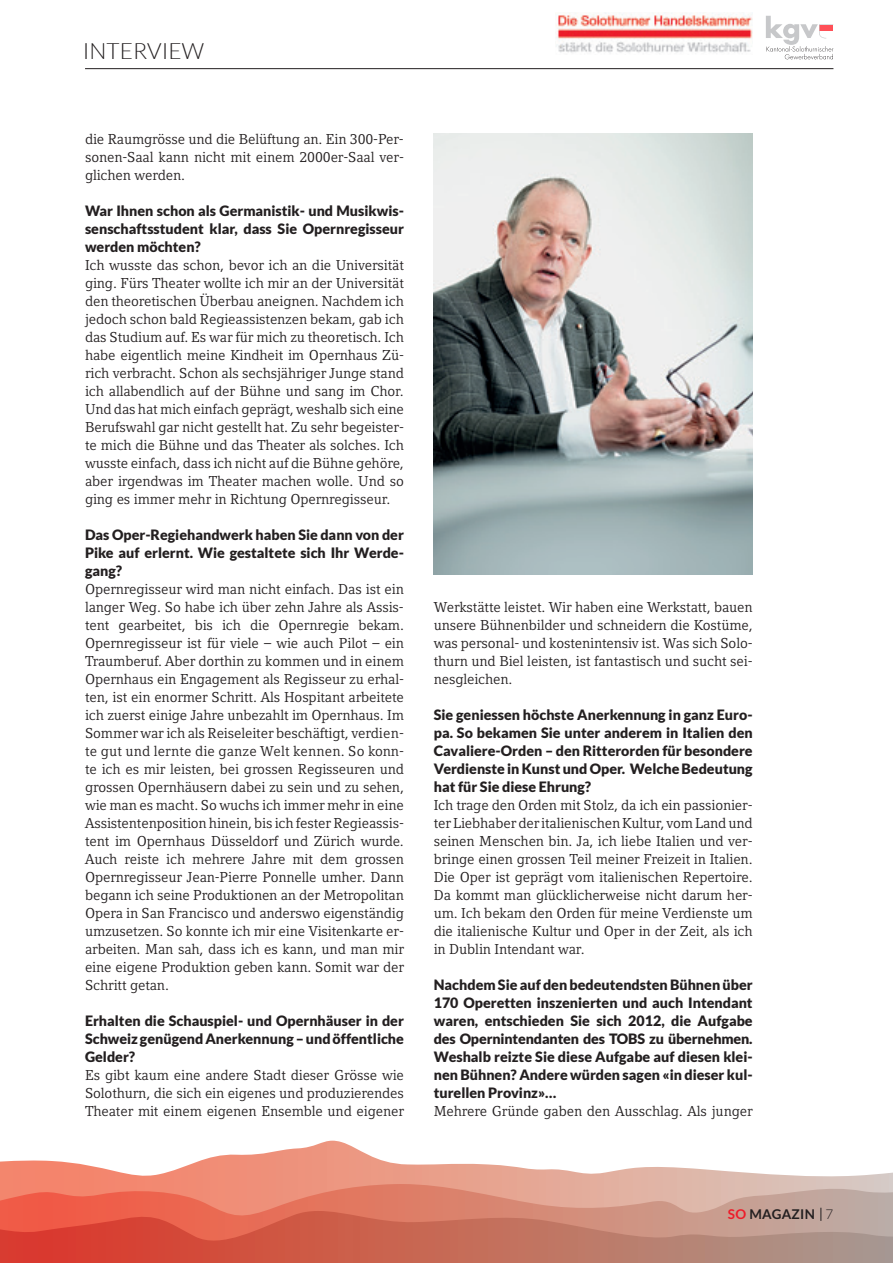
<style>
.page{position:relative;width:893px;height:1263px;background:#fff}
.page>*{position:absolute;margin:0;border:0;box-sizing:border-box;transform-origin:0 0}
.t1{font:300 22.5px "Lato";color:#231f20}
.t2{font:14.25px/18px "Compatil Letter LT Pro";letter-spacing:-.01em;color:#231f20;text-align:justify}
.t3{font:900 14.25px/18px "Lato";color:#231f20;text-align:justify}
.t4{font:700 13.5px "Lato";letter-spacing:.02em;color:#231f20}
.s1{color:#ee1b29}
.s2{font-weight:300}
</style>
<div class="page">
<svg style="left:0;top:1141px;width:893px;height:43px"></svg>
<svg style="left:0;top:1184px;width:893px;height:27px;background:#e0907e"></svg>
<svg style="left:0;top:1211px;width:893px;height:52px;background:#ca705f"></svg>
<svg style="left:821px;top:1208px;width:1px;height:13px"></svg>
<hr style="left:85px;top:68px;width:748px;height:1px;background:#231f20">
<img style="left:556px;top:13px;width:197px;height:40px">
<svg style="left:766px;top:16px;width:67px;height:43px"></svg>
<img style="left:434px;top:133px;width:319px;height:441px">
<h1 class="t1" style="left:83px;top:39px;width:123px">INTERVIEW</h1>
<p class="t2" style="left:85px;top:130px;width:320px">die Raumgrösse und die Belüftung an. Ein 300-Per&shy;sonen-Saal kann nicht mit einem 2000er-Saal ver&shy;glichen werden.</p>
<p class="t3" style="left:85px;top:201px;width:320px">War Ihnen schon als Germanistik- und Musikwis&shy;senschaftsstudent klar, dass Sie Opernregisseur werden möchten?</p>
<p class="t2" style="left:85px;top:256px;width:320px">Ich wusste das schon, bevor ich an die Universität ging. Fürs Theater wollte ich mir an der Universität den theoretischen Überbau aneignen. Nachdem ich jedoch schon bald Regieassistenzen bekam, gab ich das Studium auf. Es war für mich zu theoretisch. Ich habe eigentlich meine Kindheit im Opernhaus Zü&shy;rich verbracht. Schon als sechsjähriger Junge stand ich allabendlich auf der Bühne und sang im Chor.<br>Und das hat mich einfach geprägt, weshalb sich eine Berufswahl gar nicht gestellt hat. Zu sehr begeister&shy;te mich die Bühne und das Theater als solches. Ich wusste einfach, dass ich nicht auf die Bühne gehöre, aber irgendwas im Theater machen wolle. Und so ging es immer mehr in Richtung Opernregisseur.</p>
<p class="t3" style="left:85px;top:525px;width:320px">Das Oper-Regiehandwerk haben Sie dann von der Pike auf erlernt. Wie gestaltete sich Ihr Werde&shy;gang?</p>
<p class="t2" style="left:85px;top:580px;width:320px">Opernregisseur wird man nicht einfach. Das ist ein langer Weg. So habe ich über zehn Jahre als Assis&shy;tent gearbeitet, bis ich die Opernregie bekam.<br>Opernregisseur ist für viele – wie auch Pilot – ein Traumberuf. Aber dorthin zu kommen und in einem Opernhaus ein Engagement als Regisseur zu erhal&shy;ten, ist ein enormer Schritt. Als Hospitant arbeitete ich zuerst einige Jahre unbezahlt im Opernhaus. Im Sommer war ich als Reiseleiter beschäftigt, verdien&shy;te gut und lernte die ganze Welt kennen. So konn&shy;te ich es mir leisten, bei grossen Regisseuren und grossen Opernhäusern dabei zu sein und zu sehen, wie man es macht. So wuchs ich immer mehr in eine Assistentenposition hinein, bis ich fester Regieassis&shy;tent im Opernhaus Düsseldorf und Zürich wurde.<br>Auch reiste ich mehrere Jahre mit dem grossen Opernregisseur Jean-Pierre Ponnelle umher. Dann begann ich seine Produktionen an der Metropolitan Opera in San Francisco und anderswo eigenständig umzusetzen. So konnte ich mir eine Visitenkarte er&shy;arbeiten. Man sah, dass ich es kann, und man mir eine eigene Produktion geben kann. Somit war der Schritt getan.</p>
<p class="t3" style="left:85px;top:1011px;width:320px">Erhalten die Schauspiel- und Opernhäuser in der Schweiz genügend Anerkennung – und öffentliche Gelder?</p>
<p class="t2" style="left:85px;top:1066px;width:320px">Es gibt kaum eine andere Stadt dieser Grösse wie Solothurn, die sich ein eigenes und produzierendes Theater mit einem eigenen Ensemble und eigener</p>
<p class="t2" style="left:434px;top:598px;width:320px">Werkstätte leistet. Wir haben eine Werkstatt, bauen unsere Bühnenbilder und schneidern die Kostüme, was personal- und kostenintensiv ist. Was sich Solo&shy;thurn und Biel leisten, ist fantastisch und sucht sei&shy;nesgleichen.</p>
<p class="t3" style="left:434px;top:705px;width:320px">Sie geniessen höchste Anerkennung in ganz Euro&shy;pa. So bekamen Sie unter anderem in Italien den Cavaliere-Orden – den Ritterorden für besondere Verdienste in Kunst und Oper. Welche Bedeutung hat für Sie diese Ehrung?</p>
<p class="t2" style="left:434px;top:796px;width:320px">Ich trage den Orden mit Stolz, da ich ein passionier&shy;ter Liebhaber der italienischen Kultur, vom Land und seinen Menschen bin. Ja, ich liebe Italien und ver&shy;bringe einen grossen Teil meiner Freizeit in Italien.<br>Die Oper ist geprägt vom italienischen Repertoire.<br>Da kommt man glücklicherweise nicht darum her&shy;um. Ich bekam den Orden für meine Verdienste um die italienische Kultur und Oper in der Zeit, als ich in Dublin Intendant war.</p>
<p class="t3" style="left:434px;top:975px;width:320px">Nachdem Sie auf den bedeutendsten Bühnen über 170 Operetten inszenierten und auch Intendant waren, entschieden Sie sich 2012, die Aufgabe des Opernintendanten des TOBS zu übernehmen.<br>Weshalb reizte Sie diese Aufgabe auf diesen klei&shy;nen Bühnen? Andere würden sagen «in dieser kul&shy;turellen Provinz»…</p>
<p class="t2" style="left:434px;top:1102px;width:320px">Mehrere Gründe gaben den Ausschlag. Als junger</p>
<p class="t4" style="left:728px;top:1206px;width:107px"><span class="s1">SO</span> MAGAZIN <span class="s2">7</span></p>
</div>
